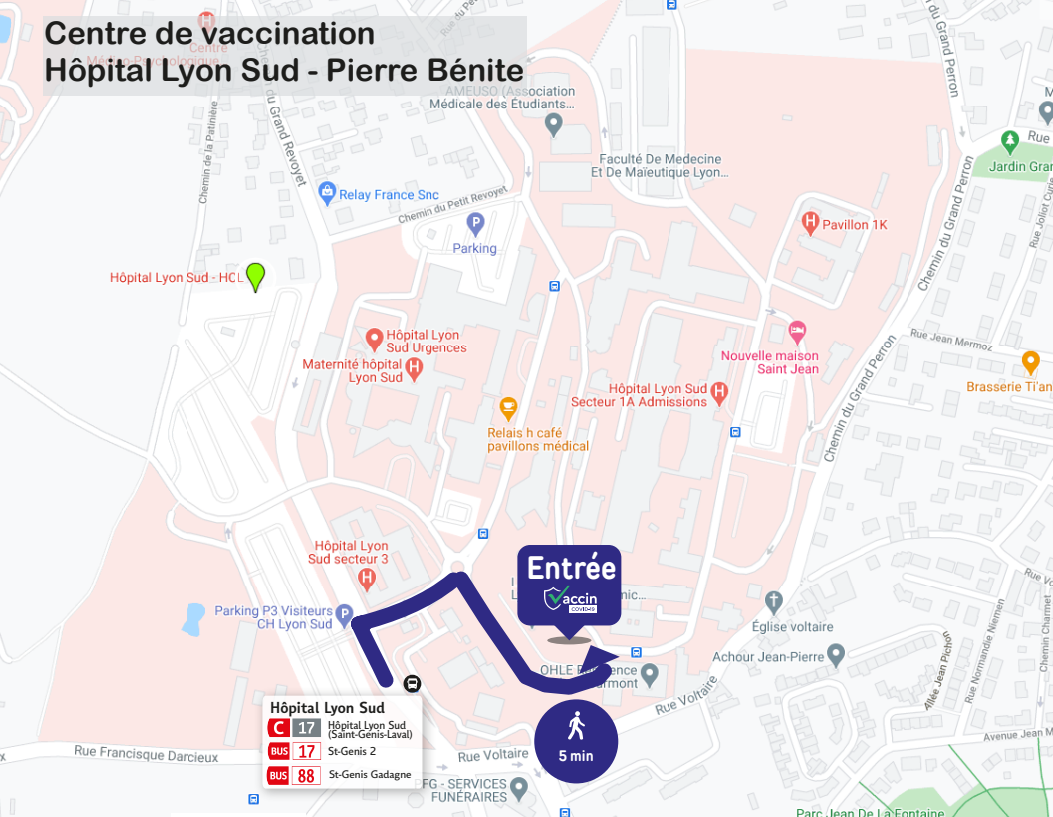
<style>
.page{position:relative;width:1053px;height:817px;background:#fff}
.page>*{position:absolute;margin:0;border:0;box-sizing:border-box;transform-origin:0 0}
.t1{font:700 32.5px "TT Rounds Condensed";color:#fff}
.t2{font:31.25px/37.5px "Arial Rounded MT Bold";color:#1d1d1b}
.t3{font:700 15.25px "TT Rounds Condensed";color:#fff}
.t4{font:700 14.5px "TCL";color:#1d1d1b}
.t5{font:10.5px/9.6px "TCL";color:#1d1d1b}
.t6{font:10px "TCL";color:#1d1d1b;scale:1.05 1}
</style>
<div class="page">
<img style="left:0;top:0;width:1053px;height:817px">
<img style="left:235px;top:257px;width:41px;height:41px">
<svg style="left:1039px;top:0;width:14px;height:20px"></svg>
<hr style="left:171px;top:813px;width:134px;height:4px;background:#fff">
<div style="left:517px;top:545px;width:104px;height:80px;background:#2f2a84;border-radius:13px"></div>
<img style="left:250px;top:683px;width:191px;height:123px">
<svg style="left:262px;top:558px;width:364px;height:230px"></svg>
<img style="left:266px;top:765px;width:57px;height:20px">
<img style="left:267px;top:741px;width:54px;height:19px">
<img style="left:268px;top:718px;width:54px;height:19px">
<div style="left:43px;top:16px;width:484px;height:79px;background:#e3e5e7"></div>
<p class="t2" style="left:44px;top:14px;width:482px">Centre de vaccination<br>Hôpital Lyon Sud - Pierre Bénite</p>
<p class="t4" style="left:270px;top:697px;width:116px">Hôpital Lyon Sud</p>
<p class="t5" style="left:328px;top:719px;width:86px">Hôpital Lyon Sud (Saint-Genis-Laval)</p>
<p class="t5" style="left:328px;top:746px;width:49px">St-Genis 2</p>
<p class="t6" style="left:329px;top:767px;width:80px">St-Genis Gadagne</p>
<p class="t1" style="left:526px;top:546px;width:92px">Entrée</p>
<p class="t3" style="left:559px;top:745px;width:36px">5 min</p>
</div>
